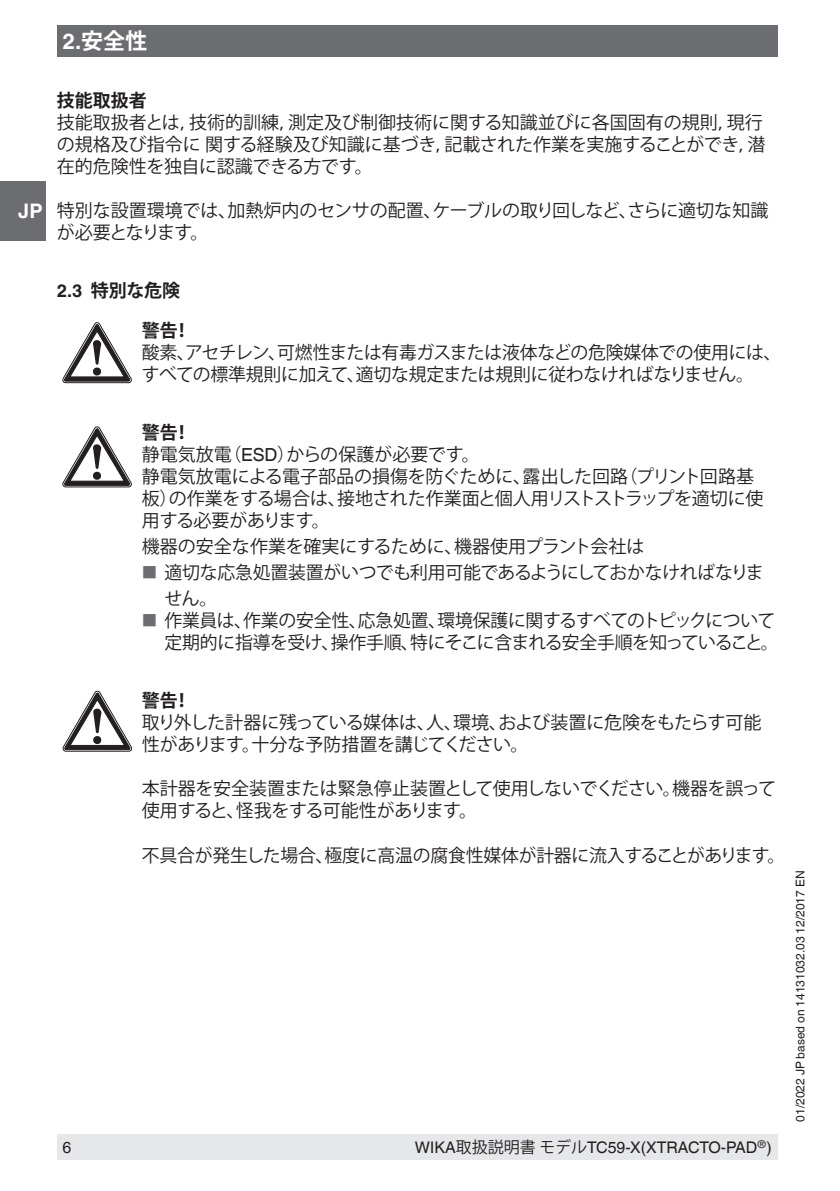
<style>
.page{position:relative;width:840px;height:1191px;background:#fff}
.page>*{position:absolute;margin:0;border:0;box-sizing:border-box;transform-origin:0 0}
.t1{font:700 22px "Koz Go Pro";color:#fff}
.t2{font:700 20px "Helvetica World";color:#fff}
.t3{font:18px/22px "Koz Go Pro";letter-spacing:-.01em;color:#231f20}
.t4{font:700 18px "Koz Go Pro";color:#231f20}
.t5{font:16px "Helvetica World";color:#231f20}
.t6{font:12px "Helvetica World";color:#231f20}
.s1{font-family:"Helvetica World"}
.s2{font-weight:700}
.s3{font-size:15.4px;color:#6c6d70}
.s4{font-family:"Koz Go Pro"}
</style>
<div class="page">
<div style="left:57px;top:26px;width:720px;height:31px;background:#6c6d70"></div>
<div style="left:0;top:181px;width:45px;height:60px;background:#6c6d70"></div>
<div style="left:57px;top:1134px;width:720px;height:25px;background:#e6e7e9"></div>
<svg style="left:63px;top:322px;width:68px;height:61px"></svg>
<svg style="left:63px;top:427px;width:68px;height:60px"></svg>
<svg style="left:63px;top:691px;width:69px;height:60px"></svg>
<p class="t1" style="left:62px;top:27px;width:86px"><span class="s1">2.</span>安全性</p>
<p class="t2" style="left:18px;top:200px;width:26px">JP</p>
<p class="t4" style="left:57px;top:89px;width:91px">技能取扱者</p>
<p class="t3" style="left:57px;top:112px;width:710px">技能取扱者とは，技術的訓練，測定及び制御技術に関する知識並びに各国固有の規則，現行の規格及び指令に関する経験及び知識に基づき，記載された作業を実施することができ，潜在的危険性を独自に認識できる方です。</p>
<p class="t3" style="left:57px;top:200px;width:712px">特別な設置環境では、加熱炉内のセンサの配置、ケーブルの取り回しなど、さらに適切な知識が必要となります。</p>
<p class="t4" style="left:57px;top:279px;width:125px"><span class="s1">2.3</span> 特別な危険</p>
<p class="t4" style="left:142px;top:319px;width:50px">警告！</p>
<p class="t3" style="left:142px;top:342px;width:640px">酸素、アセチレン、可燃性または有毒ガスまたは液体などの危険媒体での使用には、すべての標準規則に加えて、適切な規定または規則に従わなければなりません。</p>
<p class="t3" style="left:142px;top:422px;width:623px"><span class="s2">警告！<br></span>静電気放電（<span class="s1">ESD</span>）からの保護が必要です。<br>静電気放電による電子部品の損傷を防ぐために、露出した回路（プリント回路基板）の作業をする場合は、接地された作業面と個人用リストストラップを適切に使用する必要があります。</p>
<p class="t3" style="left:142px;top:536px;width:504px">機器の安全な作業を確実にするために、機器使用プラント会社は</p>
<p class="t3" style="left:164px;top:560px;width:600px;line-height:26px;text-indent:-23px"><span class="s3">■</span> 適切な応急処置装置がいつでも利用可能であるようにしておかなければなりません。</p>
<p class="t3" style="left:142px;top:610px;width:638px;text-align:right"><span class="s3">■</span> 作業員は、作業の安全性、応急処置、環境保護に関するすべてのトピックについて定期的に指導を受け、操作手順、特にそこに含まれる安全手順を知っていること。</p>
<p class="t4" style="left:142px;top:689px;width:50px">警告！</p>
<p class="t3" style="left:142px;top:712px;width:620px">取り外した計器に残っている媒体は、人、環境、および装置に危険をもたらす可能性があります。十分な予防措置を講じてください。</p>
<p class="t3" style="left:142px;top:778px;width:635px">本計器を安全装置または緊急停止装置として使用しないでください。機器を誤って使用すると、怪我をする可能性があります。</p>
<p class="t3" style="left:142px;top:844px;width:644px">不具合が発生した場合、極度に高温の腐食性媒体が計器に流入することがあります。</p>
<p class="t5" style="left:62px;top:1137px;width:10px">6</p>
<p class="t5" style="left:415px;top:1137px;width:358px">WIKA<span class="s4">取扱説明書モデル</span>TC59-X(XTRACTO-PAD<sup>®</sup>)</p>
<p class="t6" style="left:792px;top:1121px;width:253px;rotate:-90deg">01/2022 JP based on 14131032.03 12/2017 EN</p>
</div>
